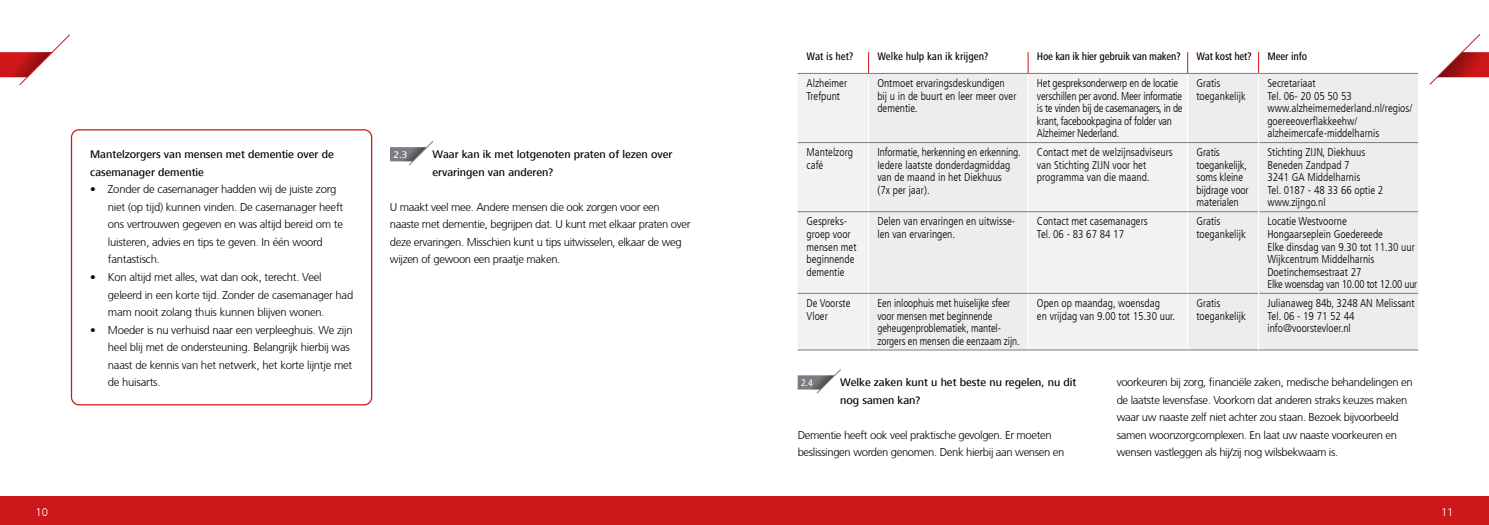
<style>
.page{position:relative;width:1489px;height:525px;background:#fff}
.page>*{position:absolute;margin:0;border:0;box-sizing:border-box;transform-origin:0 0}
.t1{font:300 condensed 11.25px/12.5px "Frutiger LT";color:#000}
.t2{font:300 11.25px/17.5px "Frutiger CE";letter-spacing:-.03em;color:#000}
.t3{font:500 11.25px/17.5px "Frutiger Next LT";color:#000}
.t4{font:300 condensed 11.25px/12.5px "Frutiger LT";letter-spacing:-.02em;color:#000}
.t5{font:500 condensed 11.25px "Frutiger Next LT";letter-spacing:-.015em;color:#000}
.t6{font:300 11.25px "Frutiger CE";color:#fff}
.t7{font:500 10px "Frutiger Next LT";color:#fff}
.t8{font:500 condensed 10px "Frutiger Next LT";color:#fff}
</style>
<div class="page">
<svg style="left:797px;top:369px;width:44px;height:25px"></svg>
<div style="left:0;top:496px;width:744px;height:28px;background:#cd1719"></div>
<div style="left:744px;top:496px;width:744px;height:28px;background:#cd1719"></div>
<svg style="left:0;top:34px;width:70px;height:52px"></svg>
<svg style="left:1429px;top:34px;width:59px;height:51px"></svg>
<div style="left:71px;top:129px;width:301px;height:276px;border:1px solid #cd1719;border-radius:7px"></div>
<svg style="left:390px;top:141px;width:44px;height:25px"></svg>
<div style="left:797px;top:74px;width:70px;height:275px;background:#f2f2f2"></div>
<div style="left:869px;top:74px;width:548px;height:275px;background:#ededed"></div>
<hr style="left:1027px;top:73px;width:1px;height:69px;background:#fff">
<hr style="left:1186px;top:73px;width:2px;height:69px;background:#fff">
<hr style="left:1027px;top:143px;width:1px;height:68px;background:#fff">
<hr style="left:1186px;top:143px;width:2px;height:68px;background:#fff">
<hr style="left:1027px;top:212px;width:1px;height:81px;background:#fff">
<hr style="left:1186px;top:212px;width:2px;height:81px;background:#fff">
<hr style="left:1027px;top:293px;width:1px;height:56px;background:#fff">
<hr style="left:1186px;top:293px;width:2px;height:56px;background:#fff">
<hr style="left:797px;top:142px;width:71px;height:1px;background:#7c7b81">
<hr style="left:797px;top:211px;width:71px;height:1px;background:#7c7b81">
<hr style="left:797px;top:293px;width:71px;height:1px;background:#7c7b81">
<hr style="left:797px;top:349px;width:71px;height:1px;background:#7c7b81">
<hr style="left:868px;top:142px;width:160px;height:1px;background:#7c7b81">
<hr style="left:868px;top:211px;width:160px;height:1px;background:#7c7b81">
<hr style="left:868px;top:293px;width:160px;height:1px;background:#7c7b81">
<hr style="left:868px;top:349px;width:160px;height:1px;background:#7c7b81">
<hr style="left:1028px;top:142px;width:159px;height:1px;background:#7c7b81">
<hr style="left:1028px;top:211px;width:159px;height:1px;background:#7c7b81">
<hr style="left:1028px;top:293px;width:159px;height:1px;background:#7c7b81">
<hr style="left:1028px;top:349px;width:159px;height:1px;background:#7c7b81">
<hr style="left:1187px;top:142px;width:70px;height:1px;background:#7c7b81">
<hr style="left:1258px;top:142px;width:159px;height:1px;background:#7c7b81">
<hr style="left:1187px;top:211px;width:70px;height:1px;background:#7c7b81">
<hr style="left:1258px;top:211px;width:159px;height:1px;background:#7c7b81">
<hr style="left:1187px;top:293px;width:70px;height:1px;background:#7c7b81">
<hr style="left:1258px;top:293px;width:159px;height:1px;background:#7c7b81">
<hr style="left:1187px;top:349px;width:71px;height:1px;background:#7c7b81">
<hr style="left:1258px;top:349px;width:159px;height:1px;background:#7c7b81">
<hr style="left:797px;top:73px;width:71px;height:1px;background:#7c7b81">
<hr style="left:868px;top:73px;width:160px;height:1px;background:#7c7b81">
<hr style="left:1028px;top:73px;width:159px;height:1px;background:#7c7b81">
<hr style="left:1187px;top:73px;width:71px;height:1px;background:#7c7b81">
<hr style="left:1258px;top:73px;width:159px;height:1px;background:#7c7b81">
<hr style="left:1257px;top:73px;width:1px;height:69px;background:#fff">
<hr style="left:1257px;top:142px;width:1px;height:69px;background:#fff">
<hr style="left:1257px;top:211px;width:1px;height:82px;background:#fff">
<hr style="left:1257px;top:293px;width:1px;height:56px;background:#fff">
<svg style="left:868px;top:52px;width:1px;height:21px"></svg>
<svg style="left:1027px;top:52px;width:1px;height:21px"></svg>
<svg style="left:1187px;top:52px;width:1px;height:21px"></svg>
<svg style="left:1258px;top:52px;width:1px;height:21px"></svg>
<p class="t3" style="left:90px;top:146px;width:245px">Mantelzorgers van mensen met dementie over de casemanager dementie</p>
<p class="t2" style="left:108px;top:180px;width:237px;text-indent:-18px">• Zonder de casemanager hadden wij de juiste zorg niet (op tijd) kunnen vinden. De casemanager heeft ons vertrouwen gegeven en was altijd bereid om te luisteren, advies en tips te geven. In één woord fantastisch.</p>
<p class="t2" style="left:108px;top:268px;width:247px;text-indent:-18px">• Kon altijd met alles, wat dan ook, terecht. Veel geleerd in een korte tijd. Zonder de casemanager had mam nooit zolang thuis kunnen blijven wonen.</p>
<p class="t2" style="left:108px;top:320px;width:246px;text-indent:-18px">• Moeder is nu verhuisd naar een verpleeghuis. We zijn heel blij met de ondersteuning. Belangrijk hierbij was naast de kennis van het netwerk, het korte lijntje met de huisarts.</p>
<p class="t7" style="left:393px;top:149px;width:16px">2.3</p>
<p class="t3" style="left:432px;top:146px;width:241px">Waar kan ik met lotgenoten praten of lezen over ervaringen van anderen?</p>
<p class="t2" style="left:390px;top:198px;width:302px">U maakt veel mee. Andere mensen die ook zorgen voor een naaste met dementie, begrijpen dat. U kunt met elkaar praten over deze ervaringen. Misschien kunt u tips uitwisselen, elkaar de weg wijzen of gewoon een praatje maken.</p>
<p class="t5" style="left:806px;top:50px;width:48px">Wat is het?</p>
<p class="t5" style="left:877px;top:50px;width:112px">Welke hulp kan ik krijgen?</p>
<p class="t5" style="left:1036px;top:50px;width:145px">Hoe kan ik hier gebruik van maken?</p>
<p class="t5" style="left:1196px;top:50px;width:57px">Wat kost het?</p>
<p class="t5" style="left:1267px;top:50px;width:41px">Meer info</p>
<p class="t1" style="left:806px;top:77px;width:42px">Alzheimer<br>Trefpunt</p>
<p class="t1" style="left:877px;top:77px;width:140px">Ontmoet ervaringsdeskundigen bij u in de buurt en leer meer over dementie.</p>
<p class="t4" style="left:1036px;top:77px;width:147px">Het gespreksonderwerp en de locatie verschillen per avond. Meer informatie is te vinden bij de casemanagers, in de krant, facebookpagina of folder van Alzheimer Nederland.</p>
<p class="t1" style="left:1196px;top:77px;width:51px">Gratis toegankelijk</p>
<p class="t1" style="left:1267px;top:77px;width:146px">Secretariaat<br>Tel. 06- 20 05 50 53 www.alzheimernederland.nl/regios/ goereeoverflakkeehw/ alzheimercafe-middelharnis</p>
<p class="t1" style="left:806px;top:146px;width:48px">Mantelzorg café</p>
<p class="t1" style="left:877px;top:146px;width:145px">Informatie, herkenning en erkenning.<br>Iedere laatste donderdagmiddag van de maand in het Diekhuus<br>(7x per jaar).</p>
<p class="t1" style="left:1036px;top:146px;width:137px">Contact met de welzijnsadviseurs van Stichting ZIJN voor het programma van die maand.</p>
<p class="t1" style="left:1196px;top:146px;width:54px">Gratis toegankelijk, soms kleine bijdrage voor materialen</p>
<p class="t1" style="left:1267px;top:146px;width:117px">Stichting ZIJN, Diekhuus<br>Beneden Zandpad 7<br>3241 GA Middelharnis<br>Tel. 0187 - 48 33 66 optie 2 www.zijngo.nl</p>
<p class="t1" style="left:806px;top:215px;width:52px">Gespreks&shy;groep voor mensen met beginnende dementie</p>
<p class="t1" style="left:877px;top:215px;width:139px">Delen van ervaringen en uitwisse&shy;len van ervaringen.</p>
<p class="t1" style="left:1036px;top:215px;width:112px">Contact met casemanagers<br>Tel. 06 - 83 67 84 17</p>
<p class="t1" style="left:1196px;top:215px;width:51px">Gratis toegankelijk</p>
<p class="t1" style="left:1267px;top:215px;width:151px">Locatie Westvoorne<br>Hongaarseplein Goedereede<br>Elke dinsdag van 9.30 tot 11.30 uur<br>Wijkcentrum Middelharnis<br>Doetinchemsestraat 27<br>Elke woensdag van 10.00 tot 12.00 uur</p>
<p class="t1" style="left:806px;top:297px;width:45px">De Voorste<br>Vloer</p>
<p class="t1" style="left:877px;top:297px;width:144px">Een inloophuis met huiselijke sfeer voor mensen met beginnende geheugenproblematiek, mantel&shy;zorgers en mensen die eenzaam zijn.</p>
<p class="t1" style="left:1036px;top:297px;width:140px">Open op maandag, woensdag<br>en vrijdag van 9.00 tot 15.30 uur.</p>
<p class="t1" style="left:1196px;top:297px;width:51px">Gratis toegankelijk</p>
<p class="t1" style="left:1267px;top:297px;width:149px">Julianaweg 84b, 3248 AN Melissant<br>Tel. 06 - 19 71 52 44 info@voorstevloer.nl</p>
<p class="t8" style="left:801px;top:377px;width:13px">2.4</p>
<p class="t3" style="left:840px;top:373px;width:238px">Welke zaken kunt u het beste nu regelen, nu dit nog samen kan?</p>
<p class="t2" style="left:797px;top:425px;width:268px">Dementie heeft ook veel praktische gevolgen. Er moeten beslissingen worden genomen. Denk hierbij aan wensen en</p>
<p class="t2" style="left:1116px;top:373px;width:297px">voorkeuren bij zorg, financiële zaken, medische behandelingen en de laatste levensfase. Voorkom dat anderen straks keuzes maken waar uw naaste zelf niet achter zou staan. Bezoek bijvoorbeeld samen woonzorgcomplexen. En laat uw naaste voorkeuren en wensen vastleggen als hij/zij nog wilsbekwaam is.</p>
<p class="t6" style="left:35px;top:505px;width:14px">10</p>
<p class="t6" style="left:1440px;top:505px;width:14px">11</p>
</div>
